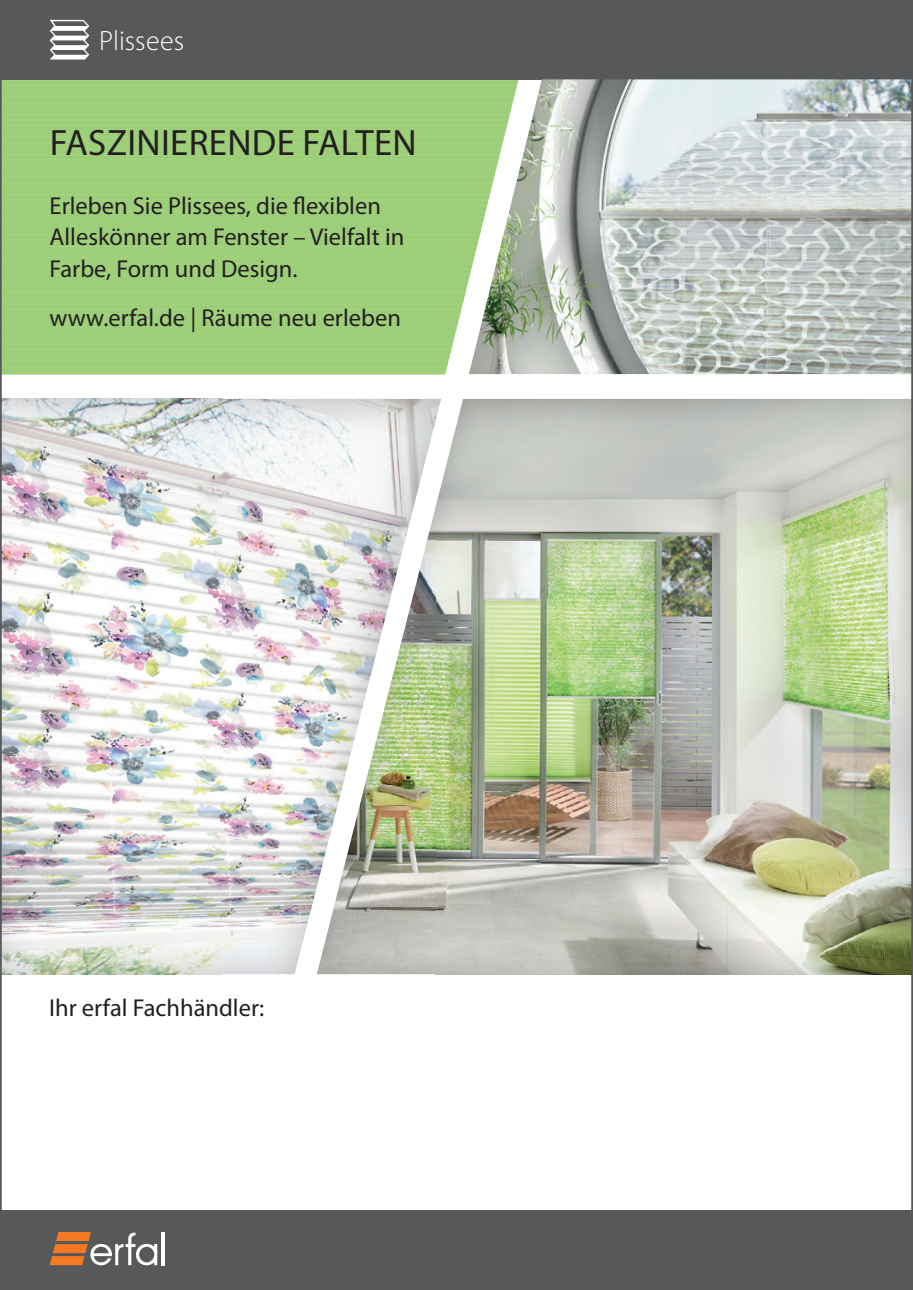
<style>
.page{position:relative;width:913px;height:1290px;background:#fff}
.page>*{position:absolute;margin:0;border:0;box-sizing:border-box;transform-origin:0 0}
.t1{font:36.75px "Myriad Pro";letter-spacing:.01em;color:#231f20}
.t2{font:300 28px "Myriad Pro";color:#fff}
.t3{font:24.5px/31.5px "Myriad Pro";color:#231f20}
</style>
<div class="page">
<div style="left:3px;top:79px;width:496px;height:296px;background:#a0d07c"></div>
<hr style="left:0;top:81px;width:518px;height:3px;background:#9cce77">
<hr style="left:0;top:87px;width:516px;height:3px;background:#9cce77">
<hr style="left:0;top:93px;width:515px;height:3px;background:#9cce77">
<hr style="left:0;top:98px;width:514px;height:3px;background:#9cce77">
<hr style="left:0;top:104px;width:512px;height:3px;background:#9cce77">
<hr style="left:0;top:110px;width:511px;height:3px;background:#9cce77">
<hr style="left:0;top:116px;width:509px;height:3px;background:#9cce77">
<hr style="left:0;top:121px;width:508px;height:3px;background:#9cce77">
<hr style="left:0;top:127px;width:506px;height:3px;background:#9cce77">
<hr style="left:0;top:133px;width:505px;height:3px;background:#9cce77">
<hr style="left:0;top:139px;width:504px;height:2px;background:#9cce77">
<hr style="left:0;top:144px;width:502px;height:3px;background:#9cce77">
<hr style="left:0;top:150px;width:501px;height:3px;background:#9cce77">
<hr style="left:0;top:156px;width:499px;height:3px;background:#9cce77">
<hr style="left:0;top:162px;width:498px;height:2px;background:#9cce77">
<hr style="left:0;top:167px;width:497px;height:3px;background:#9cce77">
<hr style="left:0;top:173px;width:495px;height:3px;background:#9cce77">
<hr style="left:0;top:179px;width:494px;height:3px;background:#9cce77">
<hr style="left:0;top:185px;width:492px;height:2px;background:#9cce77">
<hr style="left:0;top:190px;width:491px;height:3px;background:#9cce77">
<hr style="left:0;top:196px;width:489px;height:3px;background:#9cce77">
<hr style="left:0;top:202px;width:488px;height:3px;background:#9cce77">
<hr style="left:0;top:207px;width:487px;height:3px;background:#9cce77">
<hr style="left:0;top:213px;width:485px;height:3px;background:#9cce77">
<hr style="left:0;top:219px;width:484px;height:3px;background:#9cce77">
<hr style="left:0;top:225px;width:482px;height:3px;background:#9cce77">
<hr style="left:0;top:230px;width:481px;height:3px;background:#9cce77">
<hr style="left:0;top:236px;width:479px;height:3px;background:#9cce77">
<hr style="left:0;top:242px;width:478px;height:3px;background:#9cce77">
<hr style="left:0;top:248px;width:477px;height:2px;background:#9cce77">
<hr style="left:0;top:253px;width:475px;height:3px;background:#9cce77">
<hr style="left:0;top:259px;width:474px;height:3px;background:#9cce77">
<hr style="left:0;top:265px;width:472px;height:3px;background:#9cce77">
<hr style="left:0;top:271px;width:471px;height:2px;background:#9cce77">
<hr style="left:0;top:276px;width:469px;height:3px;background:#9cce77">
<hr style="left:0;top:282px;width:468px;height:3px;background:#9cce77">
<hr style="left:0;top:288px;width:467px;height:3px;background:#9cce77">
<hr style="left:0;top:293px;width:465px;height:3px;background:#9cce77">
<hr style="left:0;top:299px;width:464px;height:3px;background:#9cce77">
<hr style="left:0;top:305px;width:462px;height:3px;background:#9cce77">
<hr style="left:0;top:311px;width:461px;height:3px;background:#9cce77">
<hr style="left:0;top:316px;width:459px;height:3px;background:#9cce77">
<hr style="left:0;top:322px;width:458px;height:3px;background:#9cce77">
<hr style="left:0;top:328px;width:457px;height:3px;background:#9cce77">
<hr style="left:0;top:334px;width:455px;height:3px;background:#9cce77">
<hr style="left:0;top:339px;width:454px;height:3px;background:#9cce77">
<hr style="left:0;top:345px;width:452px;height:3px;background:#9cce77">
<hr style="left:0;top:351px;width:451px;height:3px;background:#9cce77">
<hr style="left:0;top:357px;width:450px;height:2px;background:#9cce77">
<hr style="left:0;top:362px;width:448px;height:3px;background:#9cce77">
<hr style="left:0;top:368px;width:447px;height:3px;background:#9cce77">
<div style="left:0;top:0;width:913px;height:79px;background:#57585a"></div>
<div style="left:0;top:1210px;width:913px;height:80px;background:#57585a"></div>
<hr style="left:161px;top:1232px;width:4px;height:33px;background:#fff">
<svg style="left:50px;top:1232px;width:107px;height:33px"></svg>
<svg style="left:50px;top:20px;width:39px;height:40px"></svg>
<img style="left:469px;top:79px;width:441px;height:295px">
<img style="left:436px;top:399px;width:474px;height:575px">
<img style="left:331px;top:833px;width:105px;height:141px">
<img style="left:3px;top:399px;width:328px;height:575px">
<img style="left:331px;top:399px;width:110px;height:434px">
<svg style="left:294px;top:199px;width:10px;height:14px"></svg>
<p class="t2" style="left:99px;top:24px;width:86px">Plissees</p>
<h1 class="t1" style="left:50px;top:120px;width:368px">FASZINIERENDE FALTEN</h1>
<p class="t3" style="left:50px;top:189px;width:356px">Erleben Sie Plissees, die exiblen<br>Alleskönner am Fenster – Vielfalt in<br>Farbe, Form und Design.</p>
<p class="t3" style="left:50px;top:301px;width:353px">www.erfal.de | Räume neu erleben</p>
<p class="t3" style="left:49px;top:991px;width:217px">Ihr erfal Fachhändler:</p>
</div>
